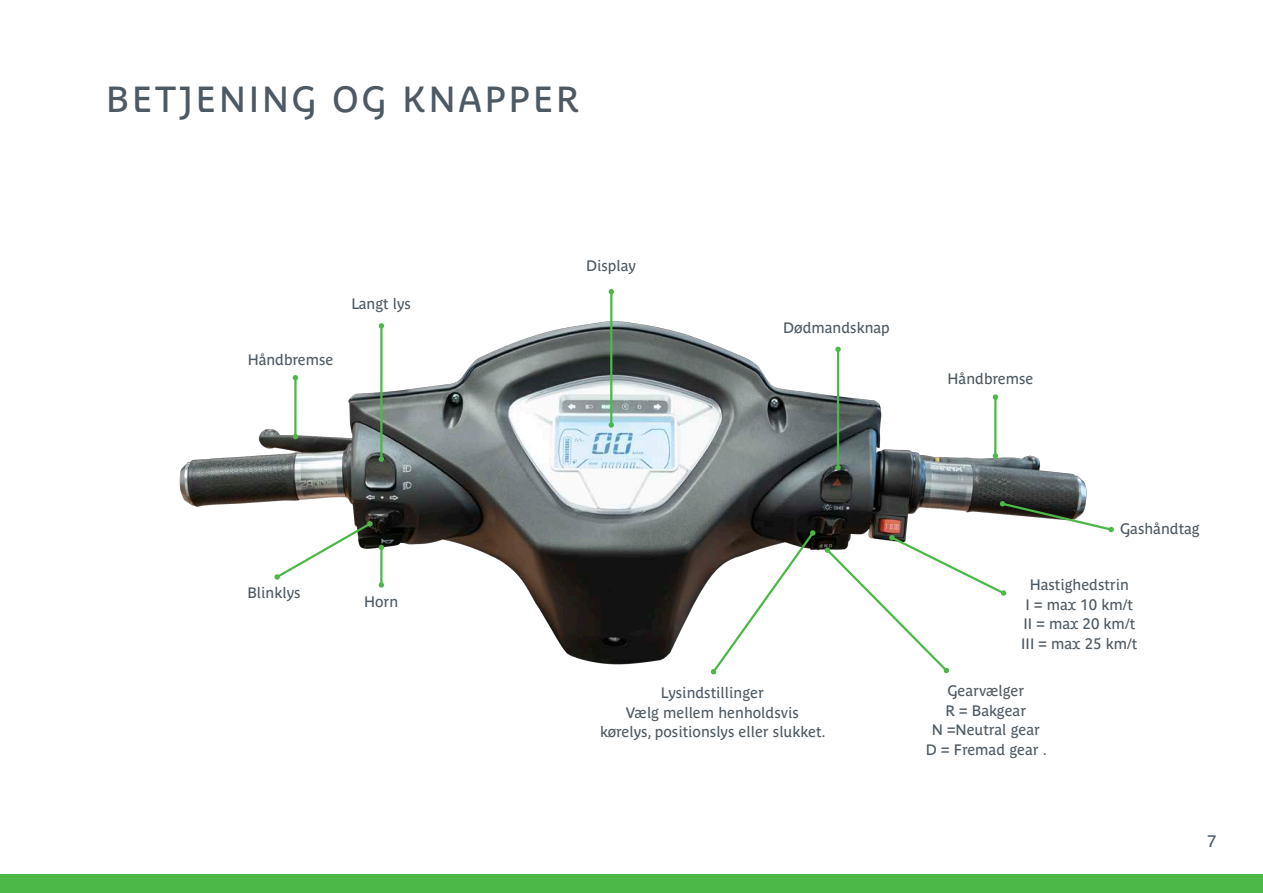
<style>
.page{position:relative;width:1263px;height:893px;background:#fff}
.page>*{position:absolute;margin:0;border:0;box-sizing:border-box;transform-origin:0 0}
.Overskrift{font:36px "Parisine Plus Std";letter-spacing:.08em;color:#4d5963}
.t1{font:16.5px "Parisine Plus Std";color:#4d5963}
.Info{font:15px "Parisine Plus Std";color:#4d5963}
</style>
<div class="page">
<div style="left:0;top:874px;width:1263px;height:19px;background:#4cb848"></div>
<img style="left:179px;top:290px;width:908px;height:375px">
<hr style="left:610px;top:292px;width:2px;height:133px;background:#4cb848">
<svg style="left:609px;top:289px;width:5px;height:5px"></svg>
<svg style="left:609px;top:422px;width:5px;height:6px"></svg>
<hr style="left:380px;top:326px;width:2px;height:133px;background:#4cb848">
<svg style="left:379px;top:323px;width:5px;height:6px"></svg>
<svg style="left:379px;top:456px;width:5px;height:6px"></svg>
<hr style="left:380px;top:547px;width:2px;height:38px;background:#4cb848">
<svg style="left:379px;top:545px;width:5px;height:5px"></svg>
<svg style="left:379px;top:582px;width:5px;height:6px"></svg>
<svg style="left:274px;top:521px;width:99px;height:59px"></svg>
<hr style="left:994px;top:397px;width:2px;height:59px;background:#4cb848">
<svg style="left:993px;top:394px;width:5px;height:6px"></svg>
<svg style="left:993px;top:453px;width:5px;height:6px"></svg>
<hr style="left:837px;top:349px;width:2px;height:119px;background:#4cb848">
<svg style="left:835px;top:347px;width:6px;height:5px"></svg>
<svg style="left:835px;top:465px;width:6px;height:5px"></svg>
<hr style="left:294px;top:378px;width:3px;height:59px;background:#4cb848">
<svg style="left:293px;top:375px;width:5px;height:5px"></svg>
<svg style="left:293px;top:434px;width:5px;height:5px"></svg>
<svg style="left:710px;top:530px;width:106px;height:145px"></svg>
<svg style="left:824px;top:501px;width:290px;height:173px"></svg>
<p class="Overskrift" style="left:106px;top:79px;width:474px">BETJENING OG KNAPPER</p>
<p class="Info" style="left:248px;top:351px;width:87px">Håndbremse</p>
<p class="Info" style="left:351px;top:295px;width:61px">Langt lys</p>
<p class="Info" style="left:247px;top:584px;width:55px">Blinklys</p>
<p class="Info" style="left:364px;top:593px;width:36px">Horn</p>
<p class="Info" style="left:586px;top:257px;width:51px">Display</p>
<p class="Info" style="left:783px;top:319px;width:108px">Dødmandsknap</p>
<p class="Info" style="left:948px;top:370px;width:87px">Håndbremse</p>
<p class="Info" style="left:661px;top:684px;width:104px">Lysindstillinger</p>
<p class="Info" style="left:626px;top:704px;width:174px">Vælg mellem henholdsvis</p>
<p class="Info" style="left:600px;top:723px;width:227px">kørelys, positionslys eller slukket.</p>
<p class="Info" style="left:1120px;top:520px;width:81px">Gashåndtag</p>
<p class="Info" style="left:1030px;top:576px;width:101px">Hastighedstrin</p>
<p class="Info" style="left:1026px;top:596px;width:109px">I = max 10 km/t</p>
<p class="Info" style="left:1023px;top:615px;width:113px">II = max 20 km/t</p>
<p class="Info" style="left:1021px;top:635px;width:118px">III = max 25 km/t</p>
<p class="Info" style="left:947px;top:682px;width:78px">Gearvælger</p>
<p class="Info" style="left:945px;top:702px;width:82px">R = Bakgear</p>
<p class="Info" style="left:932px;top:721px;width:110px">N =Neutral gear</p>
<p class="Info" style="left:926px;top:741px;width:122px">D = Fremad gear .</p>
<p class="t1" style="left:1207px;top:831px;width:11px">7</p>
</div>
